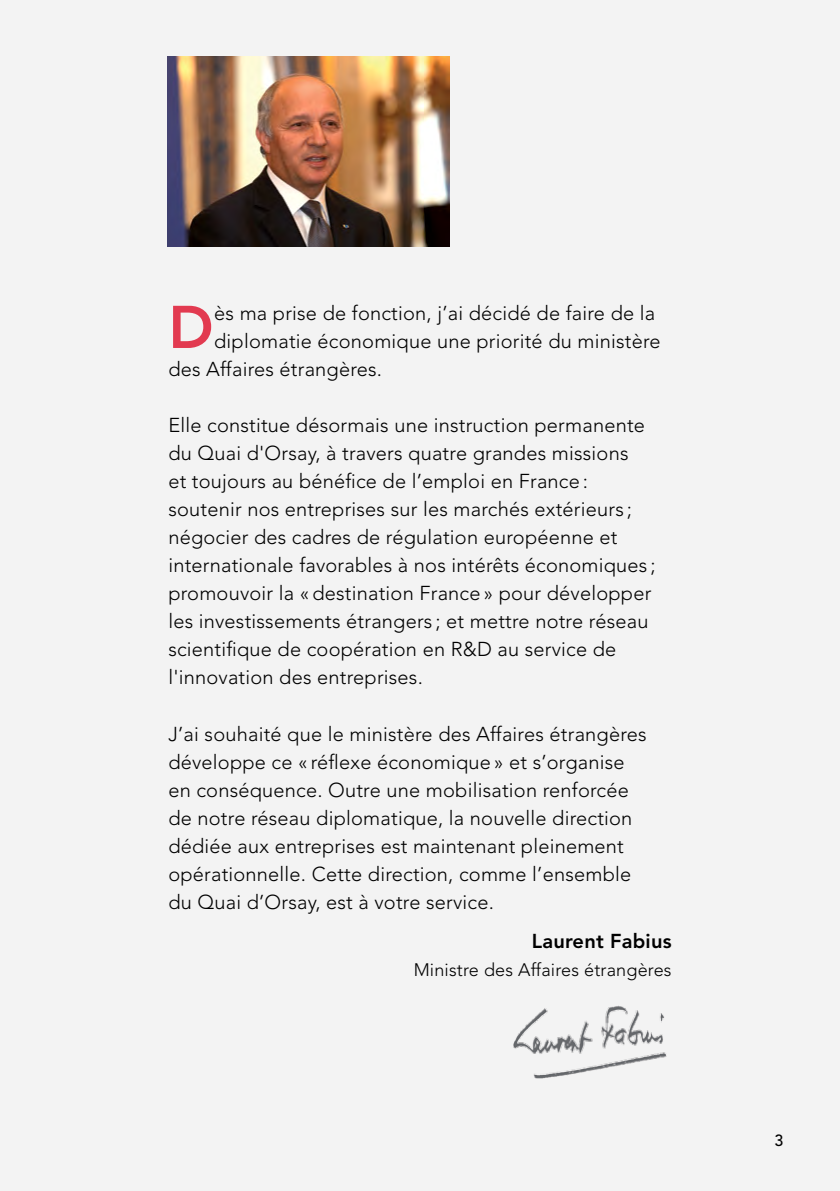
<style>
.page{position:relative;width:840px;height:1191px;background:#fff}
.page>*{position:absolute;margin:0;border:0;box-sizing:border-box;transform-origin:0 0}
.t1{font:800 59.6px "Avenir LT Std";color:#e23a50}
.t2{font:300 20px/28px "Avenir LT Std";letter-spacing:.01em;color:#000}
.t3{font:800 20px "Avenir LT Std";letter-spacing:.01em;color:#000}
.t4{font:300 18px "Avenir LT Std";letter-spacing:.01em;color:#000}
.t5{font:500 16px "Avenir LT Std";color:#000}
</style>
<div class="page">
<div style="left:0;top:0;width:839px;height:1191px;background:#f3f3f3"></div>
<img style="left:167px;top:57px;width:282px;height:190px">
<img style="left:513px;top:1005px;width:154px;height:74px">
<h1 class="t1" style="left:168px;top:292px;width:47px">D</h1>
<p class="t2" style="left:214px;top:299px;width:442px">ès ma prise de fonction, j’ai décidé de faire de la</p>
<p class="t2" style="left:214px;top:327px;width:448px">diplomatie économique une priorité du ministère</p>
<p class="t2" style="left:168px;top:355px;width:215px">des Affaires étrangères.</p>
<p class="t2" style="left:168px;top:411px;width:488px">Elle constitue désormais une instruction permanente du Quai d'Orsay, à travers quatre grandes missions<br>et toujours au bénéfice de l’emploi en France : soutenir nos entreprises sur les marchés extérieurs ; négocier des cadres de régulation européenne et internationale favorables à nos intérêts économiques ; promouvoir la «destination France » pour développer les investissements étrangers ; et mettre notre réseau scientifique de coopération en R&amp;D au service de l'innovation des entreprises.</p>
<p class="t2" style="left:168px;top:720px;width:479px">J’ai souhaité que le ministère des Affaires étrangères développe ce « réflexe économique » et s’organise en conséquence. Outre une mobilisation renforcée de notre réseau diplomatique, la nouvelle direction dédiée aux entreprises est maintenant pleinement opérationnelle. Cette direction, comme l’ensemble du Quai d’Orsay, est à votre service.</p>
<p class="t3" style="left:531px;top:929px;width:141px">Laurent Fabius</p>
<p class="t4" style="left:413px;top:958px;width:259px">Ministre des Affaires étrangères</p>
<p class="t5" style="left:773px;top:1131px;width:10px">3</p>
</div>
